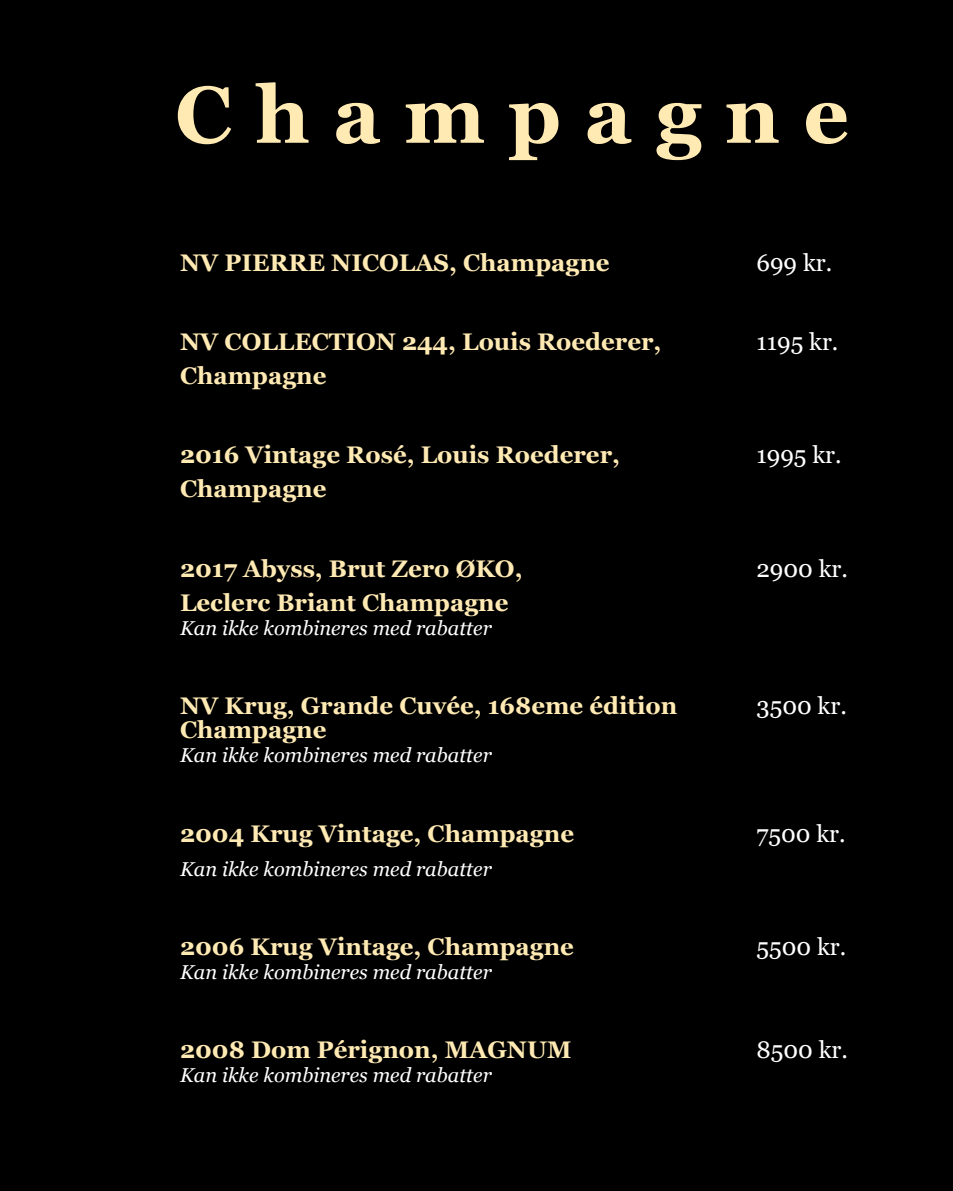
<style>
.page{position:relative;width:953px;height:1191px;background:#fff}
.page>*{position:absolute;margin:0;border:0;box-sizing:border-box;transform-origin:0 0}
.t1{font:700 80px "Georgia";letter-spacing:.29em;color:#ffeab3}
.t2{font:700 24px "Georgia";color:#ffeab3}
.t3{font:24px "Georgia";color:#fff}
.t4{font:italic 20px "Georgia";color:#fff}
</style>
<div class="page">
<div style="left:0;top:0;width:952px;height:1191px;background:#000"></div>
<h1 class="t1" style="left:175px;top:55px;width:675px">Champagne</h1>
<p class="t2" style="left:180px;top:244px;width:431px">NV PIERRE NICOLAS, Champagne</p>
<p class="t3" style="left:756px;top:245px;width:77px">699 kr.</p>
<p class="t2" style="left:180px;top:323px;width:483px">NV COLLECTION 244, Louis Roederer,</p>
<p class="t3" style="left:756px;top:324px;width:83px">1195 kr.</p>
<p class="t2" style="left:180px;top:357px;width:148px">Champagne</p>
<p class="t2" style="left:180px;top:437px;width:441px">2016 Vintage Rosé, Louis Roederer,</p>
<p class="t3" style="left:756px;top:437px;width:87px">1995 kr.</p>
<p class="t2" style="left:180px;top:471px;width:148px">Champagne</p>
<p class="t2" style="left:180px;top:550px;width:344px">2017 Abyss, Brut Zero ØKO,</p>
<p class="t3" style="left:756px;top:551px;width:93px">2900 kr.</p>
<p class="t2" style="left:180px;top:584px;width:330px">Leclerc Briant Champagne</p>
<p class="t4" style="left:180px;top:613px;width:313px">Kan ikke kombineres med rabatter</p>
<p class="t2" style="left:180px;top:687px;width:499px">NV Krug, Grande Cuvée, 168eme édition</p>
<p class="t3" style="left:756px;top:688px;width:92px">3500 kr.</p>
<p class="t2" style="left:180px;top:711px;width:148px">Champagne</p>
<p class="t4" style="left:180px;top:740px;width:313px">Kan ikke kombineres med rabatter</p>
<p class="t2" style="left:180px;top:815px;width:395px">2004 Krug Vintage, Champagne</p>
<p class="t3" style="left:756px;top:815px;width:91px">7500 kr.</p>
<p class="t4" style="left:180px;top:854px;width:313px">Kan ikke kombineres med rabatter</p>
<p class="t2" style="left:180px;top:928px;width:395px">2006 Krug Vintage, Champagne</p>
<p class="t3" style="left:756px;top:929px;width:91px">5500 kr.</p>
<p class="t4" style="left:180px;top:957px;width:313px">Kan ikke kombineres med rabatter</p>
<p class="t2" style="left:180px;top:1032px;width:393px">2008 Dom Pérignon, MAGNUM</p>
<p class="t3" style="left:756px;top:1032px;width:93px">8500 kr.</p>
<p class="t4" style="left:180px;top:1060px;width:313px">Kan ikke kombineres med rabatter</p>
</div>
